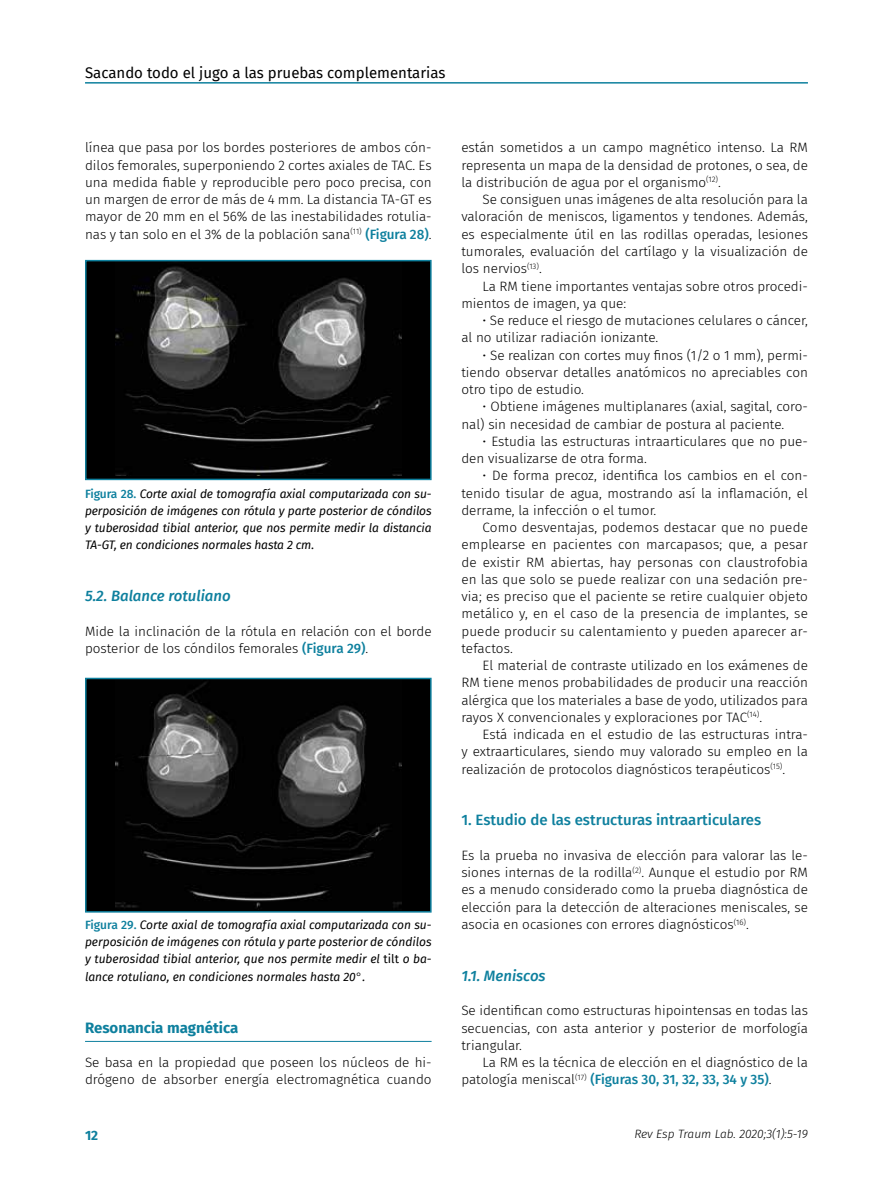
<style>
.page{position:relative;width:893px;height:1191px;background:#fff}
.page>*{position:absolute;margin:0;border:0;box-sizing:border-box;transform-origin:0 0}
.t1{font:15px "Fira Sans";color:#000}
.t2{font:500 15px "Fira Sans";color:#0e809e}
.t3{font:italic 500 15px "Fira Sans";color:#0e809e}
.t4{font:700 15px "Fira Sans";color:#0e809e}
.t5{font:300 13.5px/17.2px "Fira Sans";color:#000;text-align:justify}
.t6{font:700 13.5px "Fira Sans";color:#0e809e}
.t7{font:italic 12px/17.2px "Fira Sans";letter-spacing:-.01em;color:#000;text-align:justify}
.t8{font:italic 300 12px "Fira Sans";color:#000}
.s1{font-weight:500;color:#0e809e}
.s2{font-weight:500;font-style:normal;color:#0e809e}
.s3{font-style:normal}
.s4{font-weight:300;font-style:normal}
</style>
<div class="page">
<hr style="left:85px;top:82px;width:723px;height:2px;background:#0e809e">
<hr style="left:85px;top:1041px;width:347px;height:1px;background:#0e809e">
<div style="left:86px;top:261px;width:345px;height:218px;background:#000"></div>
<img style="left:115px;top:266px;width:286px;height:209px">
<div style="left:85px;top:260px;width:347px;height:220px;border:2px solid #0e809e"></div>
<div style="left:86px;top:678px;width:345px;height:234px;background:#000"></div>
<img style="left:115px;top:682px;width:286px;height:226px">
<div style="left:85px;top:677px;width:347px;height:235px;border:2px solid #0e809e"></div>
<p class="t1" style="left:85px;top:61px;width:362px">Sacando todo el jugo a las pruebas complementarias</p>
<p class="t5" style="left:85px;top:139px;width:348px">línea que pasa por los bordes posteriores de ambos cón&shy;dilos femorales, superponiendo 2 cortes axiales de TAC. Es una medida fiable y reproducible pero poco precisa, con un margen de error de más de 4 mm. La distancia TA-GT es mayor de 20 mm en el 56% de las inestabilidades rotulia&shy;nas y tan solo en el 3% de la población sana<sup>(11)</sup> <span class="s1">(Figura 28)</span>.</p>
<p class="t7" style="left:85px;top:484px;width:348px"><span class="s2">Figura 28.</span> Corte axial de tomografía axial computarizada con su&shy;perposición de imágenes con rótula y parte posterior de cóndilos y tuberosidad tibial anterior, que nos permite medir la distancia TA-GT, en condiciones normales hasta 2 cm.</p>
<p class="t3" style="left:85px;top:584px;width:147px">5.2. Balance rotuliano</p>
<p class="t5" style="left:85px;top:622px;width:348px">Mide la inclinación de la rótula en relación con el borde posterior de los cóndilos femorales <span class="s1">(Figura 29)</span>.</p>
<p class="t7" style="left:85px;top:916px;width:348px"><span class="s2">Figura 29.</span> Corte axial de tomografía axial computarizada con su&shy;perposición de imágenes con rótula y parte posterior de cóndilos y tuberosidad tibial anterior, que nos permite medir el <span class="s3">tilt</span> o ba&shy;lance rotuliano, en condiciones normales hasta 20<span class="s4">°</span>.</p>
<p class="t4" style="left:85px;top:1014px;width:155px">Resonancia magnética</p>
<p class="t5" style="left:85px;top:1053px;width:348px">Se basa en la propiedad que poseen los núcleos de hi&shy;drógeno de absorber energía electromagnética cuando</p>
<p class="t5" style="left:461px;top:139px;width:348px">están sometidos a un campo magnético intenso. La RM representa un mapa de la densidad de protones, o sea, de la distribución de agua por el organismo<sup>(12)</sup>.</p>
<p class="t5" style="left:461px;top:191px;width:348px;text-indent:21px">Se consiguen unas imágenes de alta resolución para la valoración de meniscos, ligamentos y tendones. Además, es especialmente útil en las rodillas operadas, lesiones tumorales, evaluación del cartílago y la visualización de los nervios<sup>(13)</sup>.</p>
<p class="t5" style="left:461px;top:277px;width:348px;text-indent:21px">La RM tiene importantes ventajas sobre otros procedi&shy;mientos de imagen, ya que:</p>
<p class="t5" style="left:461px;top:312px;width:348px;text-indent:21px">• Se reduce el riesgo de mutaciones celulares o cáncer, al no utilizar radiación ionizante.</p>
<p class="t5" style="left:461px;top:346px;width:348px;text-indent:21px">• Se realizan con cortes muy finos (1/2 o 1 mm), permi&shy;tiendo observar detalles anatómicos no apreciables con otro tipo de estudio.</p>
<p class="t5" style="left:461px;top:398px;width:348px;text-indent:21px">• Obtiene imágenes multiplanares (axial, sagital, coro&shy;nal) sin necesidad de cambiar de postura al paciente.</p>
<p class="t5" style="left:461px;top:432px;width:348px;text-indent:21px">• Estudia las estructuras intraarticulares que no pue&shy;den visualizarse de otra forma.</p>
<p class="t5" style="left:461px;top:467px;width:348px;text-indent:21px">• De forma precoz, identifica los cambios en el con&shy;tenido tisular de agua, mostrando así la inflamación, el derrame, la infección o el tumor.</p>
<p class="t5" style="left:461px;top:519px;width:348px;text-indent:21px">Como desventajas, podemos destacar que no puede emplearse en pacientes con marcapasos; que, a pesar de existir RM abiertas, hay personas con claustrofobia en las que solo se puede realizar con una sedación pre&shy;via; es preciso que el paciente se retire cualquier objeto metálico y, en el caso de la presencia de implantes, se puede producir su calentamiento y pueden aparecer ar&shy;tefactos.</p>
<p class="t5" style="left:461px;top:657px;width:348px;text-indent:21px">El material de contraste utilizado en los exámenes de RM tiene menos probabilidades de producir una reacción alérgica que los materiales a base de yodo, utilizados para rayos X convencionales y exploraciones por TAC<sup>(14)</sup>.</p>
<p class="t5" style="left:461px;top:726px;width:348px;text-indent:21px">Está indicada en el estudio de las estructuras intra&shy;y extraarticulares, siendo muy valorado su empleo en la realización de protocolos diagnósticos terapéuticos<sup>(15)</sup>.</p>
<p class="t2" style="left:461px;top:808px;width:301px">1. Estudio de las estructuras intraarticulares</p>
<p class="t5" style="left:461px;top:846px;width:348px">Es la prueba no invasiva de elección para valorar las le&shy;siones internas de la rodilla<sup>(2)</sup>. Aunque el estudio por RM es a menudo considerado como la prueba diagnóstica de elección para la detección de alteraciones meniscales, se asocia en ocasiones con errores diagnósticos<sup>(16)</sup>.</p>
<p class="t3" style="left:461px;top:963px;width:86px">1.1. Meniscos</p>
<p class="t5" style="left:461px;top:1002px;width:348px">Se identifican como estructuras hipointensas en todas las secuencias, con asta anterior y posterior de morfología triangular.</p>
<p class="t5" style="left:461px;top:1053px;width:348px;text-indent:21px">La RM es la técnica de elección en el diagnóstico de la patología meniscal<sup>(17)</sup> <span class="s1">(Figuras 30, 31, 32, 33, 34 y 35)</span>.</p>
<p class="t6" style="left:85px;top:1123px;width:15px">12</p>
<p class="t8" style="left:634px;top:1125px;width:175px">Rev Esp Traum Lab. 2020;3(1):5-19</p>
</div>
